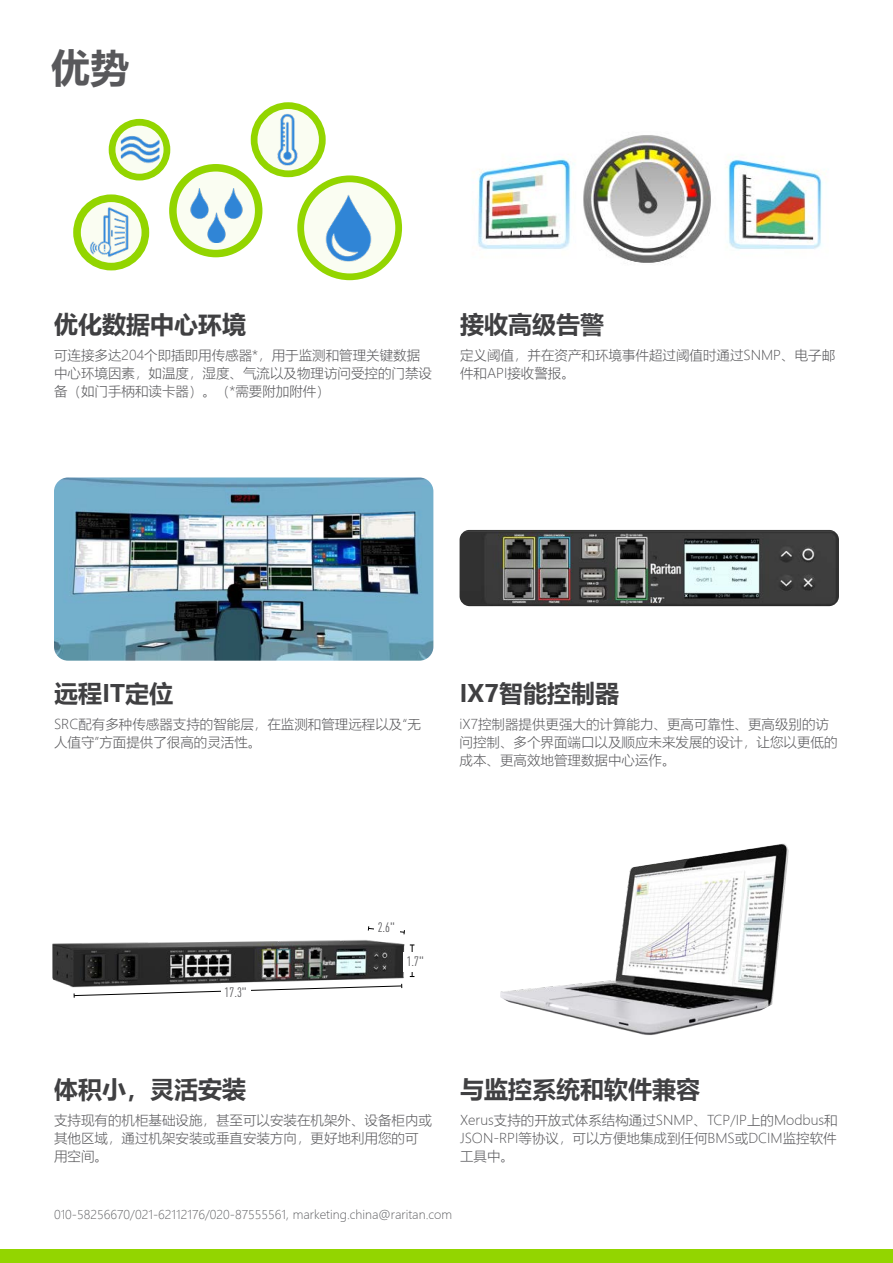
<style>
.page{position:relative;width:893px;height:1263px;background:#fff}
.page>*{position:absolute;margin:0;border:0;box-sizing:border-box;transform-origin:0 0}
.t1{font:700 39px "Microsoft Ya Hei";color:#58585b}
.t2{font:700 24px "Microsoft Ya Hei";color:#404042}
.t3{font:300 13.5px/18px "Microsoft Ya Hei";color:#58585b}
.t4{font:condensed 13.5px "DIN Pro";color:#58585b}
.t5{font:300 12px "Microsoft Ya Hei";color:#636467}
</style>
<div class="page">
<div style="left:0;top:1249px;width:893px;height:14px;background:#93d500"></div>
<svg style="left:301px;top:179px;width:98px;height:98px;fill:#fafdf2"></svg>
<img style="left:313px;top:192px;width:72px;height:72px">
<div style="left:297px;top:175px;width:105px;height:105px;border:7px solid #93d500;border-radius:50%"></div>
<svg style="left:173px;top:168px;width:86px;height:86px;fill:#fafdf2"></svg>
<img style="left:190px;top:188px;width:54px;height:54px">
<div style="left:169px;top:164px;width:93px;height:93px;border:8px solid #93d500;border-radius:50%"></div>
<img style="left:113px;top:124px;width:53px;height:53px">
<div style="left:109px;top:119px;width:61px;height:61px;border:7px solid #93d500;border-radius:50%"></div>
<svg style="left:254px;top:106px;width:68px;height:68px"></svg>
<img style="left:262px;top:114px;width:52px;height:52px">
<div style="left:251px;top:102px;width:75px;height:75px;border:7px solid #93d500;border-radius:50%"></div>
<img style="left:79px;top:203px;width:61px;height:59px">
<div style="left:73px;top:194px;width:76px;height:76px;border:8px solid #93d500;border-radius:50%"></div>
<img style="left:500px;top:843px;width:289px;height:192px">
<img style="left:52px;top:940px;width:353px;height:58px">
<svg style="left:74px;top:984px;width:328px;height:14px"></svg>
<svg style="left:367px;top:926px;width:38px;height:9px"></svg>
<hr style="left:412px;top:945px;width:1px;height:31px;background:#000">
<div style="left:221px;top:983px;width:30px;height:27px;background:#fff"></div>
<div style="left:403px;top:952px;width:31px;height:20px;background:#fff"></div>
<div style="left:374px;top:918px;width:26px;height:21px;background:#fff"></div>
<img style="left:460px;top:530px;width:379px;height:76px">
<img style="left:54px;top:477px;width:379px;height:184px">
<img style="left:477px;top:135px;width:345px;height:128px">
<h1 class="t1" style="left:51px;top:41px;width:79px">优势</h1>
<h2 class="t2" style="left:54px;top:308px;width:193px">优化数据中心环境</h2>
<p class="t3" style="left:54px;top:346px;width:379px">可连接多达204个即插即用传感器*，用于监测和管理关键数据中心环境因素，如温度，湿度、气流以及物理访问受控的门禁设备（如门手柄和读卡器）。（*需要附加附件）</p>
<h2 class="t2" style="left:460px;top:308px;width:145px">接收高级告警</h2>
<p class="t3" style="left:460px;top:346px;width:377px">定义阈值，并在资产和环境事件超过阈值时通过SNMP、电子邮件和API接收警报。</p>
<h2 class="t2" style="left:54px;top:677px;width:121px">远程IT定位</h2>
<p class="t3" style="left:54px;top:715px;width:368px">SRC配有多种传感器支持的智能层，在监测和管理远程以及“无人值守”方面提供了很高的灵活性。</p>
<h2 class="t2" style="left:460px;top:677px;width:161px">IX7智能控制器</h2>
<p class="t3" style="left:460px;top:715px;width:380px">iX7控制器提供更强大的计算能力、更高可靠性、更高级别的访问控制、多个界面端口以及顺应未来发展的设计，让您以更低的成本、更高效地管理数据中心运作。</p>
<p class="t4" style="left:225px;top:984px;width:24px">17.3"</p>
<p class="t4" style="left:378px;top:920px;width:19px">2.6"</p>
<p class="t4" style="left:407px;top:953px;width:19px">1.7"</p>
<h2 class="t2" style="left:54px;top:1073px;width:193px">体积小，灵活安装</h2>
<p class="t3" style="left:54px;top:1111px;width:379px">支持现有的机柜基础设施，甚至可以安装在机架外、设备柜内或其他区域，通过机架安装或垂直安装方向，更好地利用您的可用空间。</p>
<h2 class="t2" style="left:460px;top:1073px;width:241px">与监控系统和软件兼容</h2>
<p class="t3" style="left:460px;top:1111px;width:379px;text-align:justify">Xerus支持的开放式体系结构通过SNMP、TCP/IP上的Modbus和JSON-RPI等协议，可以方便地集成到任何BMS或DCIM监控软件工具中。</p>
<p class="t5" style="left:54px;top:1206px;width:400px">010-58256670/021-62112176/020-87555561, marketing.china@raritan.com</p>
</div>
